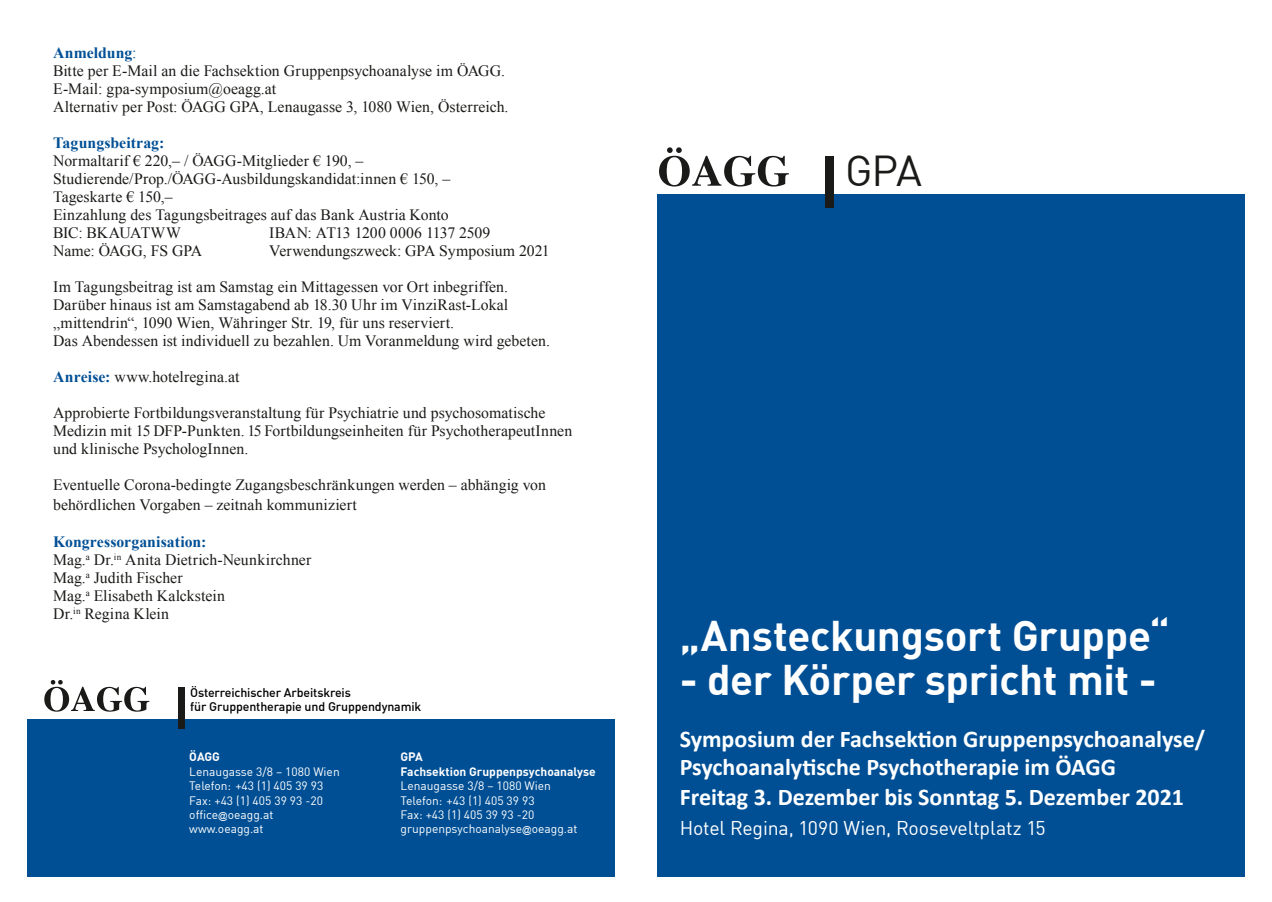
<style>
.page{position:relative;width:1272px;height:902px;background:#fff}
.page>*{position:absolute;margin:0;border:0;box-sizing:border-box;transform-origin:0 0}
.t1{font:42.3px "DIN";color:#1a1a18}
.t2{font:700 42px "DIN";letter-spacing:-.005em;color:#fff}
.t3{font:700 24px/28.8px "Calibri";color:#fff}
.t4{font:19.5px "DIN";letter-spacing:-.01em;color:#fff}
.Lauftext{font:15.75px/18px "Times New Roman";letter-spacing:.005em;color:#1a1a18}
.Lauftext-2{font:700 15.75px "Times New Roman";letter-spacing:.005em;color:#004f95}
.Lauftext-3{font:15.75px "Times New Roman";letter-spacing:-.02em;color:#1a1a18}
.programm_ober_üs{font:500 12.3px/13.4px "DIN";letter-spacing:-.01em;color:#000}
.t5{font:12px "DIN";color:#fff}
.t6{font:700 12px "DIN";color:#fff}
.s1{font-weight:400}
.s2{font-weight:700;color:#004f95}
.s3{font-family:"Arial";font-size:9.45px}
</style>
<div class="page">
<div style="left:28px;top:719px;width:586px;height:157px;background:#004f95"></div>
<div style="left:657px;top:194px;width:587px;height:682px;background:#004f95"></div>
<svg style="left:44px;top:680px;width:105px;height:31px"></svg>
<div style="left:178px;top:686px;width:7px;height:42px;background:#1a1a18"></div>
<svg style="left:659px;top:147px;width:130px;height:39px"></svg>
<div style="left:825px;top:156px;width:8px;height:51px;background:#1a1a18"></div>
<p class="Lauftext-2" style="left:53px;top:42px;width:85px">Anmeldung<span class="s1">:</span></p>
<p class="Lauftext" style="left:53px;top:61px;width:453px">Bitte per E-Mail an die Fachsektion Gruppenpsychoanalyse im ÖAGG.</p>
<p class="Lauftext" style="left:53px;top:79px;width:224px">E-Mail: gpa-symposium@oeagg.at</p>
<p class="Lauftext" style="left:53px;top:97px;width:457px">Alternativ per Post: ÖAGG GPA, Lenaugasse 3, 1080 Wien, Österreich.</p>
<p class="Lauftext-2" style="left:53px;top:132px;width:113px">Tagungsbeitrag:</p>
<p class="Lauftext" style="left:53px;top:151px;width:312px">Normaltarif € 220,– / ÖAGG-Mitglieder € 190, –</p>
<p class="Lauftext" style="left:53px;top:169px;width:398px">Studierende/Prop./ÖAGG-Ausbildungskandidat:innen € 150, –</p>
<p class="Lauftext" style="left:53px;top:187px;width:121px">Tageskarte € 150,–</p>
<p class="Lauftext" style="left:53px;top:205px;width:397px">Einzahlung des Tagungsbeitrages auf das Bank Austria Konto</p>
<p class="Lauftext-3" style="left:53px;top:222px;width:129px">BIC: BKAUATWW</p>
<p class="Lauftext" style="left:269px;top:223px;width:222px">IBAN: AT13 1200 0006 1137 2509</p>
<p class="Lauftext" style="left:53px;top:241px;width:150px">Name: ÖAGG, FS GPA</p>
<p class="Lauftext" style="left:269px;top:241px;width:282px">Verwendungszweck: GPA Symposium 2021</p>
<p class="Lauftext" style="left:53px;top:277px;width:498px">Im Tagungsbeitrag ist am Samstag ein Mittagessen vor Ort inbegriffen.<br>Darüber hinaus ist am Samstagabend ab 18.30 Uhr im VinziRast-Lokal „mittendrin“, 1090 Wien, Währinger Str. 19, für uns reserviert.<br>Das Abendessen ist individuell zu bezahlen. Um Voranmeldung wird gebeten.</p>
<p class="Lauftext" style="left:53px;top:367px;width:188px"><span class="s2">Anreise:</span> www.hotelregina.at</p>
<p class="Lauftext" style="left:53px;top:403px;width:520px">Approbierte Fortbildungsveranstaltung für Psychiatrie und psychosomatische<br>Medizin mit 15 DFP-Punkten. 15 Fortbildungseinheiten für PsychotherapeutInnen und klinische PsychologInnen.</p>
<p class="Lauftext" style="left:53px;top:474px;width:494px;line-height:19.5px">Eventuelle Corona-bedingte Zugangsbeschränkungen werden – abhängig von behördlichen Vorgaben – zeitnah kommuniziert</p>
<p class="Lauftext-2" style="left:53px;top:531px;width:155px">Kongressorganisation:</p>
<p class="Lauftext" style="left:53px;top:550px;width:259px">Mag.<sup>a</sup> Dr.<sup>in</sup> Anita Dietrich-Neunkirchner</p>
<p class="Lauftext" style="left:53px;top:568px;width:131px">Mag.<sup>a</sup> Judith Fischer</p>
<p class="Lauftext" style="left:53px;top:586px;width:173px">Mag.<sup>a</sup> Elisabeth Kalckstein</p>
<p class="Lauftext" style="left:53px;top:604px;width:117px">Dr.<sup>in</sup> Regina Klein</p>
<p class="programm_ober_üs" style="left:190px;top:685px;width:232px">Österreichischer Arbeitskreis<br>für Gruppentherapie und Gruppendynamik</p>
<p class="t6" style="left:189px;top:749px;width:32px">ÖAGG</p>
<p class="t5" style="left:189px;top:763px;width:152px">Lenaugasse 3/8 – 1080 Wien</p>
<p class="t5" style="left:189px;top:778px;width:136px">Telefon: +43 (1) 405 39 93</p>
<p class="t5" style="left:189px;top:792px;width:135px">Fax: +43 (1) 405 39 93 -20</p>
<p class="t5" style="left:189px;top:807px;width:86px">office<span class="s3">@</span>oeagg.at</p>
<p class="t5" style="left:189px;top:821px;width:76px">www.oeagg.at</p>
<p class="t6" style="left:400px;top:749px;width:24px">GPA</p>
<p class="t6" style="left:400px;top:763px;width:196px">Fachsektion Gruppenpsychoanalyse</p>
<p class="t5" style="left:400px;top:778px;width:152px">Lenaugasse 3/8 – 1080 Wien</p>
<p class="t5" style="left:400px;top:792px;width:136px">Telefon: +43 (1) 405 39 93</p>
<p class="t5" style="left:400px;top:807px;width:135px">Fax: +43 (1) 405 39 93 -20</p>
<p class="t5" style="left:400px;top:821px;width:178px">gruppenpsychoanalyse<span class="s3">@</span>oeagg.at</p>
<p class="t1" style="left:845px;top:144px;width:78px">GPA</p>
<p class="t2" style="left:679px;top:608px;width:491px">„Ansteckungsort Gruppe“</p>
<p class="t2" style="left:679px;top:652px;width:478px">- der Körper spricht mit -</p>
<p class="t3" style="left:679px;top:724px;width:527px">Symposium der Fachsektion Gruppenpsychoanalyse/<br>Psychoanalytische Psychotherapie im ÖAGG</p>
<p class="t3" style="left:679px;top:783px;width:506px">Freitag 3. Dezember bis Sonntag 5. Dezember 2021</p>
<p class="t4" style="left:679px;top:816px;width:367px">Hotel Regina, 1090 Wien, Rooseveltplatz 15</p>
</div>
